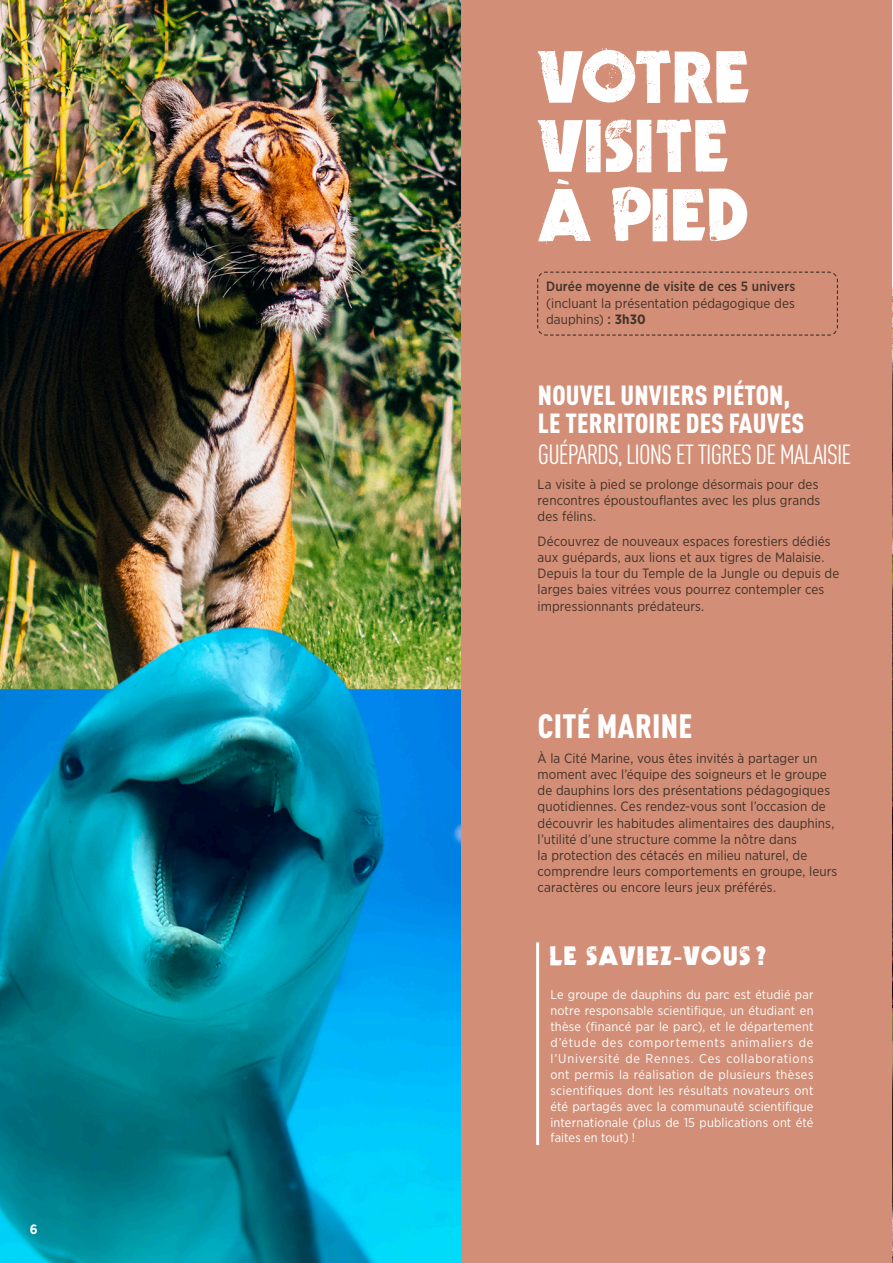
<style>
.page{position:relative;width:893px;height:1263px;background:#fff}
.page>*{position:absolute;margin:0;border:0;box-sizing:border-box;transform-origin:0 0}
.Titre{font:64.35px/69px "Decade Quick";letter-spacing:-.01em;color:#fff}
.TexteCourant{font:900 condensed 33.3px "DIN Pro";letter-spacing:.005em;color:#fff}
.TexteCourant-2{font:900 condensed 27.3px/27.9px "DIN Pro";letter-spacing:.005em;color:#fff}
.TexteCourant-3{font:condensed 27.3px "DIN Pro";letter-spacing:-.03em;color:#fff}
.t1{font:23.4px "Decade Quick";letter-spacing:.03em;color:#fff}
.RafTxt{font:13.5px/16.2px "Gotham Narrow";letter-spacing:.005em;color:#423229}
.BlocContour{font:13.5px/16.2px "Gotham Narrow";letter-spacing:.005em;color:#423229;text-align:justify}
.t2{font:700 13.5px "Gotham Narrow";color:#fff}
.TexteCourant-4{font:12.75px/15.9px "Gotham Narrow";letter-spacing:.015em;color:#fff;text-align:justify}
.s1{font-weight:500}
.s2{font-weight:700}
.s3{font-family:"DIN Alternate";font-weight:700}
</style>
<div class="page">
<div style="left:381px;top:0;width:512px;height:1263px;background:#d28e76"></div>
<img style="left:892px;top:0;width:1px;height:1263px">
<img style="left:0;top:0;width:460px;height:1263px">
<hr style="left:536px;top:942px;width:3px;height:203px;background:#fff">
<svg style="left:557px;top:179px;width:12px;height:6px"></svg>
<svg style="left:537px;top:271px;width:301px;height:65px"></svg>
<p class="t2" style="left:30px;top:1221px;width:9px">6</p>
<p class="Titre" style="left:538px;top:43px;width:217px">VOTRE<br>VISITE<br>A PIED</p>
<p class="BlocContour" style="left:546px;top:278px;width:251px"><span class="s1">Durée moyenne de visite de ces 5 univers </span>(incluant la présentation pédagogique des dauphins) <span class="s1">:</span> <span class="s2">3h30</span></p>
<p class="TexteCourant-2" style="left:538px;top:379px;width:268px">NOUVEL UNVIERS PIÉTON,<br>LE TERRITOIRE DES FAUVES</p>
<p class="TexteCourant-3" style="left:538px;top:435px;width:315px">GUÉPARDS, LIONS ET TIGRES DE MALAISIE</p>
<p class="RafTxt" style="left:538px;top:476px;width:284px">La visite à pied se prolonge désormais pour des rencontres époustouflantes avec les plus grands des félins.</p>
<p class="RafTxt" style="left:538px;top:533px;width:303px">Découvrez de nouveaux espaces forestiers dédiés aux guépards, aux lions et aux tigres de Malaisie.<br>Depuis la tour du Temple de la Jungle ou depuis de larges baies vitrées vous pourrez contempler ces impressionnants prédateurs.</p>
<p class="TexteCourant" style="left:538px;top:700px;width:156px">CITÉ MARINE</p>
<p class="RafTxt" style="left:538px;top:750px;width:301px">À la Cité Marine, vous êtes invités à partager un moment avec l’équipe des soigneurs et le groupe de dauphins lors des présentations pédagogiques quotidiennes. Ces rendez-vous sont l’occasion de découvrir les habitudes alimentaires des dauphins, l’utilité d’une structure comme la nôtre dans<br>la protection des cétacés en milieu naturel, de comprendre leurs comportements en groupe, leurs caractères ou encore leurs jeux préférés.</p>
<p class="t1" style="left:550px;top:941px;width:218px">LE SAVIEZ<span class="s3">-</span>VOUS ?</p>
<p class="TexteCourant-4" style="left:550px;top:987px;width:265px">Le groupe de dauphins du parc est étudié par notre responsable scientifique, un étudiant en thèse (financé par le parc), et le département d’étude des comportements animaliers de l’Université de Rennes. Ces collaborations ont permis la réalisation de plusieurs thèses scientifiques dont les résultats novateurs ont été partagés avec la communauté scientifique internationale (plus de 15 publications ont été faites en tout) !</p>
</div>
